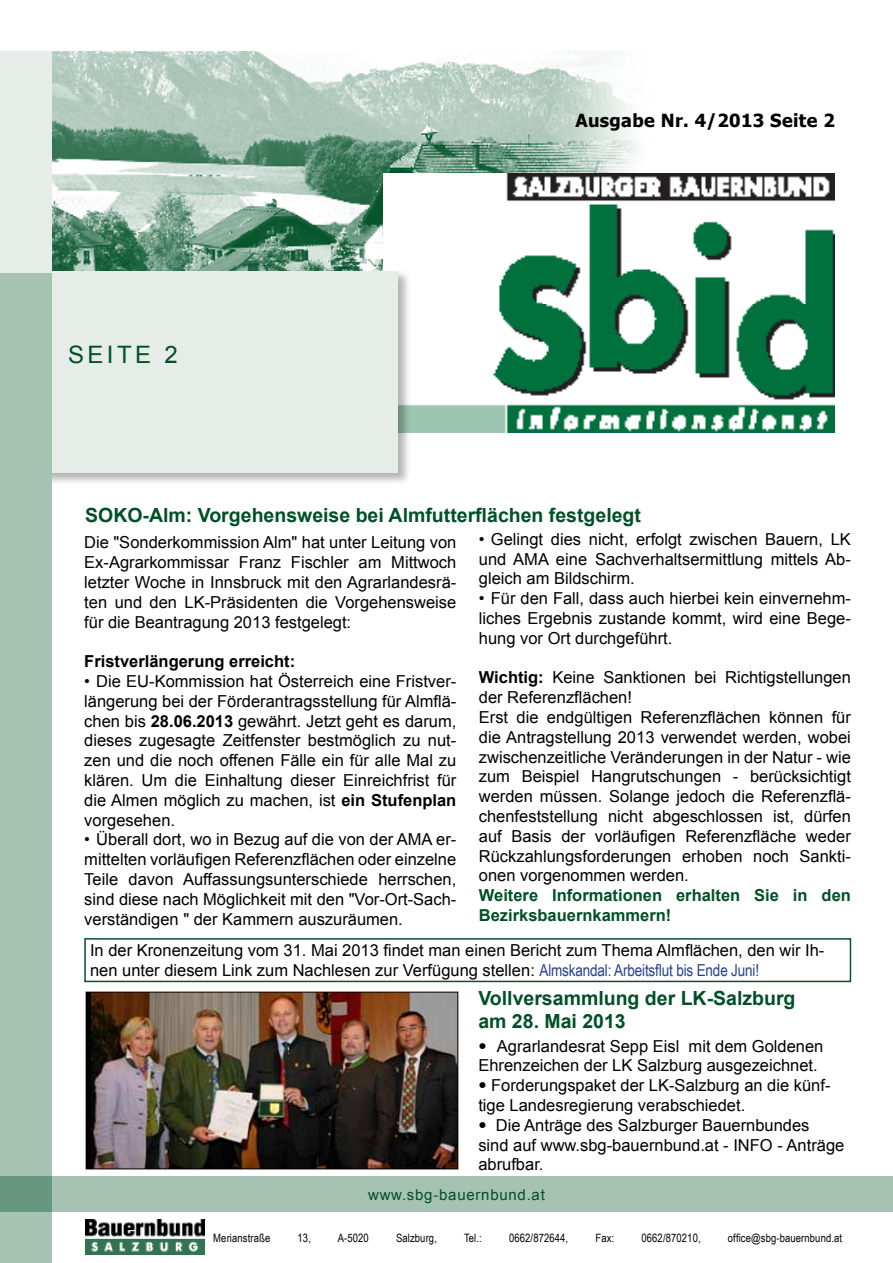
<style>
.page{position:relative;width:893px;height:1263px;background:#fff}
.page>*{position:absolute;margin:0;border:0;box-sizing:border-box;transform-origin:0 0}
.t1{font:24px "Arial";letter-spacing:.14em;color:#005027}
.t2{font:700 19.5px/22.5px "Arial";color:#005027}
.t3{font:700 18px "Tahoma";letter-spacing:.02em;color:#000}
.t4{font:16.5px/19.8px "Arial";color:#000;text-align:justify}
.t5{font:700 16.5px/19.8px "Arial";color:#005027}
.t6{font:700 16.5px "Arial";color:#000}
.t7{font:15px "Arial";letter-spacing:.05em;color:#005027}
.t8{font:11.55px "Arial Narrow";letter-spacing:.01em;color:#000}
.s1{font-weight:700}
.s2{font-family:"Arial Narrow";color:#25408f}
.s3{font-family:"Slimbach Std"}
</style>
<div class="page">
<img style="left:85px;top:1219px;width:120px;height:36px">
<div style="left:52px;top:1177px;width:841px;height:35px;background:#a6c2b3"></div>
<img style="left:51px;top:51px;width:588px;height:219px">
<img style="left:383px;top:173px;width:452px;height:259px">
<div style="left:21px;top:270px;width:390px;height:216px;background:#000;opacity:.3"></div>
<div style="left:22px;top:271px;width:376px;height:201px;background:#e6ede9"></div>
<div style="left:0;top:272px;width:51px;height:991px;background:#a6c2b3"></div>
<div style="left:0;top:1177px;width:51px;height:35px;background:#66967d"></div>
<div style="left:0;top:51px;width:51px;height:221px;background:#e6ede9"></div>
<div style="left:84px;top:938px;width:767px;height:44px;border:2px solid #05532b"></div>
<img style="left:91px;top:994px;width:365px;height:173px">
<div style="left:86px;top:992px;width:372px;height:177px;border:1px solid #000"></div>
<h1 class="t1" style="left:68px;top:339px;width:111px">SEITE 2</h1>
<p class="t3" style="left:575px;top:108px;width:261px">Ausgabe Nr. 4/2013 Seite 2</p>
<p class="t2" style="left:85px;top:504px;width:557px">SOKO-Alm: Vorgehensweise bei Almfutterflächen festgelegt</p>
<p class="t4" style="left:84px;top:533px;width:374px">Die "Sonderkommission Alm" hat unter Leitung von Ex-Agrarkommissar Franz Fischler am Mittwoch letzter Woche in Innsbruck mit den Agrarlandesrä&shy;ten und den LK-Präsidenten die Vorgehensweise für die Beantragung 2013 festgelegt:</p>
<p class="t6" style="left:84px;top:650px;width:212px">Fristverlängerung erreicht:</p>
<p class="t4" style="left:84px;top:671px;width:374px">• Die EU-Kommission hat Österreich eine Fristver&shy;längerung bei der Förderantragsstellung für Almflä&shy;chen bis <span class="s1">28.06.2013</span> gewährt. Jetzt geht es darum, dieses zugesagte Zeitfenster bestmöglich zu nut&shy;zen und die noch offenen Fälle ein für alle Mal zu klären. Um die Einhaltung dieser Einreichfrist für die Almen möglich zu machen, ist <span class="s1">ein Stufenplan </span>vorgesehen.</p>
<p class="t4" style="left:84px;top:830px;width:374px">• Überall dort, wo in Bezug auf die von der AMA er&shy;mittelten vorläufigen Referenzflächen oder einzelne Teile davon Auffassungsunterschiede herrschen, sind diese nach Möglichkeit mit den "Vor-Ort-Sach&shy;verständigen " der Kammern auszuräumen.</p>
<p class="t4" style="left:479px;top:529px;width:374px">• Gelingt dies nicht, erfolgt zwischen Bauern, LK und AMA eine Sachverhaltsermittlung mittels Ab&shy;gleich am Bildschirm.</p>
<p class="t4" style="left:479px;top:589px;width:374px">• Für den Fall, dass auch hierbei kein einvernehm&shy;liches Ergebnis zustande kommt, wird eine Bege&shy;hung vor Ort durchgeführt.</p>
<p class="t4" style="left:479px;top:668px;width:374px;text-align:left"><span class="s1">Wichtig:</span> Keine Sanktionen bei Richtigstellungen der Referenzflächen!<br>Erst die endgültigen Referenzflächen können für die Antragstellung 2013 verwendet werden, wobei zwischenzeitliche Veränderungen in der Natur - wie zum Beispiel Hangrutschungen - berücksichtigt werden müssen. Solange jedoch die Referenzflä&shy;chenfeststellung nicht abgeschlossen ist, dürfen auf Basis der vorläufigen Referenzfläche weder Rückzahlungsforderungen erhoben noch Sankti&shy;onen vorgenommen werden.</p>
<p class="t5" style="left:479px;top:886px;width:374px">Weitere Informationen erhalten Sie in den<br>Bezirksbauernkammern!</p>
<p class="t4" style="left:90px;top:940px;width:736px">In der Kronenzeitung vom 31. Mai 2013 findet man einen Bericht zum Thema Almflächen, den wir Ih&shy;nen unter diesem Link zum Nachlesen zur Verfügung stellen: <span class="s2">Almskandal: Arbeitsflut bis Ende Juni!</span></p>
<p class="t2" style="left:478px;top:988px;width:319px">Vollversammlung der LK-Salzburg am 28. Mai 2013</p>
<p class="t4" style="left:478px;top:1036px;width:347px"><span class="s3">•</span> Agrarlandesrat Sepp Eisl mit dem Goldenen<br>Ehrenzeichen der LK Salzburg ausgezeichnet.</p>
<p class="t4" style="left:478px;top:1076px;width:354px"><span class="s3">•</span> Forderungspaket der LK-Salzburg an die künf&shy;tige Landesregierung verabschiedet.</p>
<p class="t4" style="left:478px;top:1115px;width:367px;text-align:left"><span class="s3">•</span> Die Anträge des Salzburger Bauernbundes<br>sind auf www.sbg-bauernbund.at - INFO - Anträge abrufbar.</p>
<p class="t7" style="left:368px;top:1185px;width:178px">www.sbg-bauernbund.at</p>
<p class="t8" style="left:213px;top:1229px;width:59px">Merianstraße</p>
<p class="t8" style="left:298px;top:1229px;width:15px">13,</p>
<p class="t8" style="left:338px;top:1229px;width:33px">A-5020</p>
<p class="t8" style="left:396px;top:1229px;width:42px">Salzburg,</p>
<p class="t8" style="left:464px;top:1229px;width:19px">Tel.:</p>
<p class="t8" style="left:509px;top:1229px;width:61px">0662/872644,</p>
<p class="t8" style="left:595px;top:1229px;width:20px">Fax:</p>
<p class="t8" style="left:641px;top:1229px;width:61px">0662/870210,</p>
<p class="t8" style="left:728px;top:1229px;width:116px">office@sbg-bauernbund.at</p>
</div>
